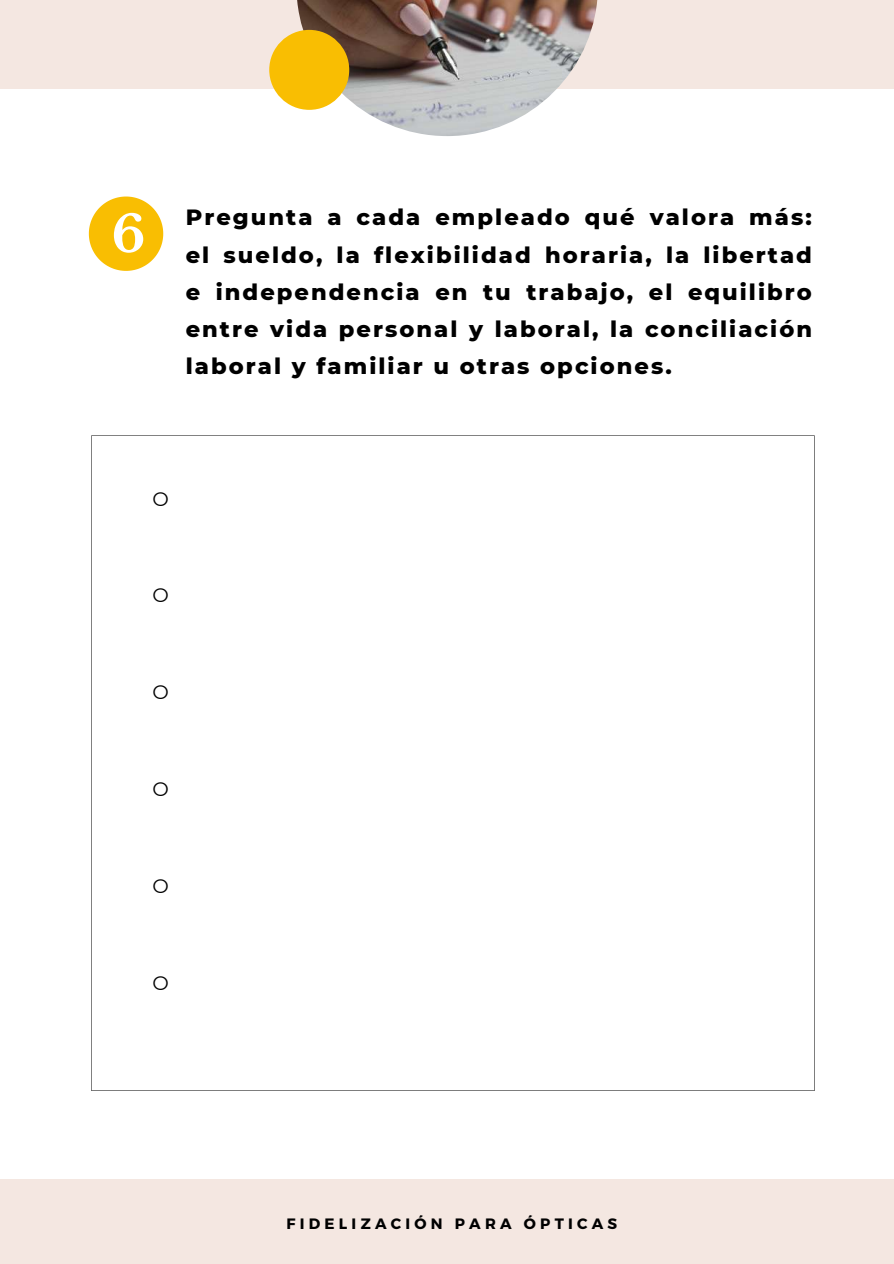
<style>
.page{position:relative;width:894px;height:1264px;background:#fff}
.page>*{position:absolute;margin:0;border:0;box-sizing:border-box;transform-origin:0 0}
.t1{font:700 50.55px "Libre Baskerville";color:#fff}
.t2{font:800 22.5px/37.2px "Montserrat";letter-spacing:.09em;color:#000;text-align:justify}
.t3{font:19.5px "Montserrat";color:#000}
.t4{font:700 15px "Montserrat";letter-spacing:.285em;color:#000}
</style>
<div class="page">
<div style="left:0;top:0;width:893px;height:89px;background:#f4e7e1"></div>
<div style="left:0;top:1179px;width:893px;height:84px;background:#f4e7e1"></div>
<img style="left:296px;top:0;width:302px;height:136px">
<div style="left:269px;top:30px;width:80px;height:80px;background:#f9be02;border-radius:50%"></div>
<svg style="left:89px;top:196px;width:74px;height:75px"></svg>
<h1 class="t1" style="left:111px;top:203px;width:36px">6</h1>
<p class="t2" style="left:186px;top:199px;width:627px">Pregunta a cada empleado qué valora más: el sueldo, la flexibilidad horaria, la libertad e independencia en tu trabajo, el equilibro entre vida personal y laboral, la conciliación laboral y familiar u otras opciones.</p>
<p class="t3" style="left:152px;top:486px;width:18px">O</p>
<p class="t3" style="left:152px;top:583px;width:18px">O</p>
<p class="t3" style="left:152px;top:680px;width:18px">O</p>
<p class="t3" style="left:152px;top:777px;width:18px">O</p>
<p class="t3" style="left:152px;top:874px;width:18px">O</p>
<p class="t3" style="left:152px;top:971px;width:18px">O</p>
<p class="t4" style="left:286px;top:1213px;width:332px">FIDELIZACIÓN PARA ÓPTICAS</p>
</div>
